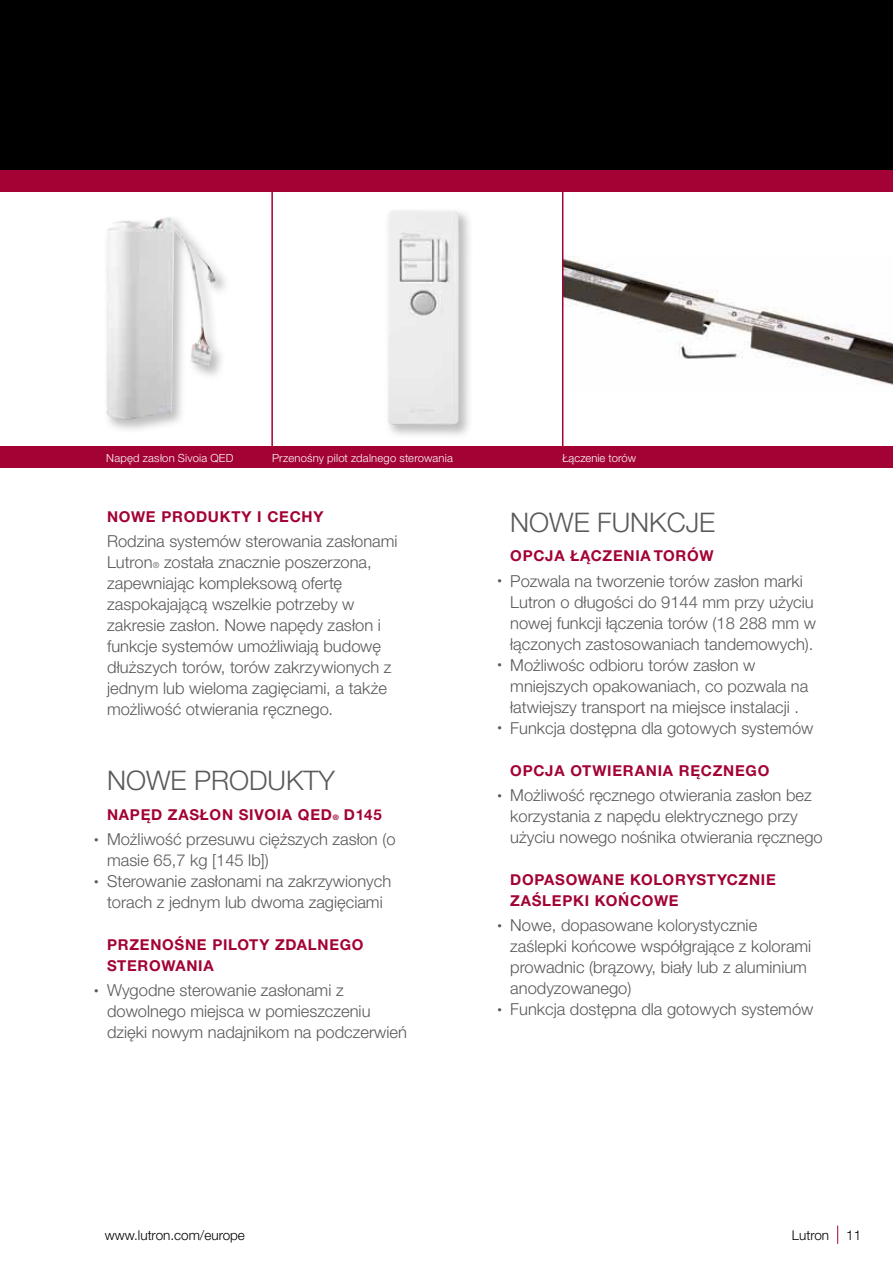
<style>
.page{position:relative;width:893px;height:1263px;background:#fff}
.page>*{position:absolute;margin:0;border:0;box-sizing:border-box;transform-origin:0 0}
.t1{font:300 27px "Helvetica Neue CE";color:#58595b}
.t2{font:300 16.5px/21px "Helvetica Neue CE";color:#58595b}
.t3{font:700 15px/21px "Helvetica Neue CE";letter-spacing:.05em;color:#a30234}
.t4{font:300 13.5px "Helvetica Neue CE";color:#000}
.t5{font:300 11.25px "Helvetica Neue CE";letter-spacing:.015em;color:#fff}
.s1{font-family:"Helvetica Neue";font-size:8.25px}
.s2{font-family:"Helvetica Neue";font-size:7.5px}
.s3{font-size:9px}
</style>
<div class="page">
<div style="left:0;top:0;width:893px;height:170px;background:#000"></div>
<div style="left:0;top:170px;width:893px;height:21px;background:#a30234"></div>
<svg style="left:837px;top:1226px;width:1px;height:18px"></svg>
<img style="left:563px;top:255px;width:330px;height:138px">
<div style="left:0;top:446px;width:893px;height:22px;background:#a30234"></div>
<hr style="left:271px;top:191px;width:2px;height:255px;background:#a30234">
<hr style="left:562px;top:191px;width:1px;height:255px;background:#a30234">
<img style="left:106px;top:217px;width:111px;height:203px">
<img style="left:388px;top:210px;width:71px;height:215px">
<p class="t5" style="left:106px;top:454px;width:129px">Napęd zasłon Sivoia QED</p>
<p class="t5" style="left:272px;top:454px;width:182px">Przenośny pilot zdalnego sterowania</p>
<p class="t5" style="left:563px;top:454px;width:75px">Łączenie torów</p>
<p class="t3" style="left:107px;top:508px;width:218px">NOWE PRODUKTY I CECHY</p>
<p class="t2" style="left:107px;top:533px;width:292px">Rodzina systemów sterowania zasłonami Lutron<span class="s1">®</span> została znacznie poszerzona, zapewniając kompleksową ofertę zaspokajającą wszelkie potrzeby w zakresie zasłon. Nowe napędy zasłon i funkcje systemów umożliwiają budowę dłuższych torów, torów zakrzywionych z jednym lub wieloma zagięciami, a także możliwość otwierania ręcznego.</p>
<h1 class="t1" style="left:107px;top:771px;width:230px">NOWE PRODUKTY</h1>
<p class="t3" style="left:107px;top:806px;width:276px">NAPĘD ZASŁON SIVOIA QED<span class="s2">®</span> D145</p>
<p class="t2" style="left:107px;top:830px;width:290px;text-indent:-13px"><span class="s3">•</span> Możliwość przesuwu cięższych zasłon (o masie 65,7 kg [145 lb])</p>
<p class="t2" style="left:94px;top:872px;width:299px;text-align:center"><span class="s3">•</span> Sterowanie zasłonami na zakrzywionych torach z jednym lub dwoma zagięciami</p>
<p class="t3" style="left:107px;top:936px;width:258px">PRZENOŚNE PILOTY ZDALNEGO<br>STEROWANIA</p>
<p class="t2" style="left:107px;top:982px;width:301px;text-indent:-13px"><span class="s3">•</span> Wygodne sterowanie zasłonami z dowolnego miejsca w pomieszczeniu dzięki nowym nadajnikom na podczerwień</p>
<h1 class="t1" style="left:510px;top:513px;width:207px">NOWE FUNKCJE</h1>
<p class="t3" style="left:510px;top:547px;width:205px">OPCJA ŁĄCZENIA TORÓW</p>
<p class="t2" style="left:510px;top:572px;width:307px;text-indent:-13px"><span class="s3">•</span> Pozwala na tworzenie torów zasłon marki Lutron o długości do 9144 mm przy użyciu nowej funkcji łączenia torów (18 288 mm w łączonych zastosowaniach tandemowych).</p>
<p class="t2" style="left:510px;top:656px;width:300px;text-indent:-13px"><span class="s3">•</span> Możliwośc odbioru torów zasłon w mniejszych opakowaniach, co pozwala na łatwiejszy transport na miejsce instalacji .</p>
<p class="t2" style="left:497px;top:719px;width:317px"><span class="s3">•</span> Funkcja dostępna dla gotowych systemów</p>
<p class="t3" style="left:510px;top:761px;width:261px">OPCJA OTWIERANIA RĘCZNEGO</p>
<p class="t2" style="left:510px;top:786px;width:314px;text-indent:-13px"><span class="s3">•</span> Możliwość ręcznego otwierania zasłon bez korzystania z napędu elektrycznego przy użyciu nowego nośnika otwierania ręcznego</p>
<p class="t3" style="left:510px;top:871px;width:267px">DOPASOWANE KOLORYSTYCZNIE<br>ZAŚLEPKI KOŃCOWE</p>
<p class="t2" style="left:510px;top:917px;width:303px;text-indent:-13px"><span class="s3">•</span> Nowe, dopasowane kolorystycznie zaślepki końcowe współgrające z kolorami prowadnic (brązowy, biały lub z aluminium anodyzowanego)</p>
<p class="t2" style="left:497px;top:1001px;width:317px"><span class="s3">•</span> Funkcja dostępna dla gotowych systemów</p>
<p class="t4" style="left:105px;top:1230px;width:142px">www.lutron.com/europe</p>
<p class="t4" style="left:792px;top:1230px;width:39px">Lutron</p>
<p class="t4" style="left:846px;top:1230px;width:17px">11</p>
</div>
